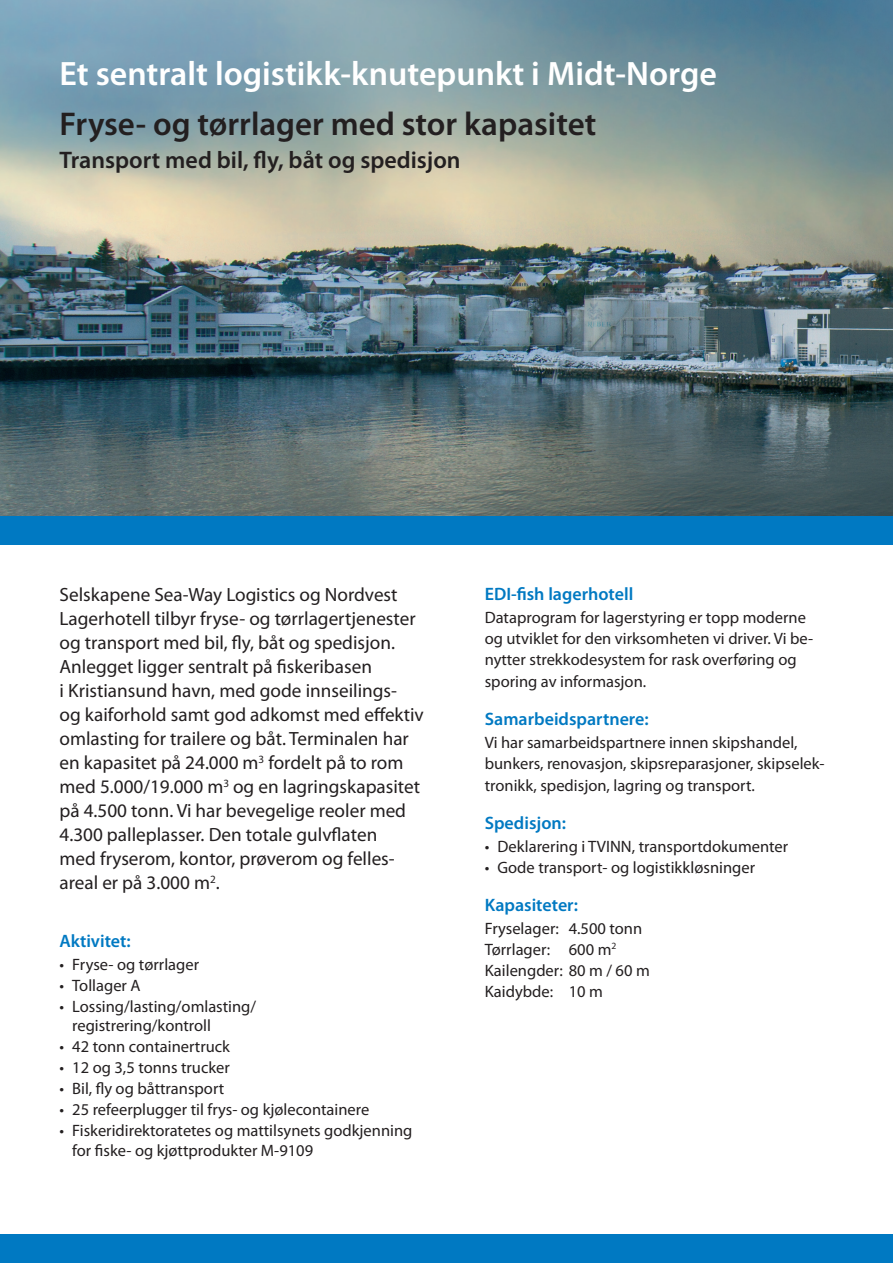
<style>
.page{position:relative;width:893px;height:1263px;background:#fff}
.page>*{position:absolute;margin:0;border:0;box-sizing:border-box;transform-origin:0 0}
.t1{font:600 33.9px "Myriad Pro";color:#fff}
.t2{font:600 33px "Myriad Pro";color:#231f20}
.t3{font:600 24px "Myriad Pro";color:#231f20}
.t4{font:19.2px/24px "Myriad Pro";color:#231f20}
.t5{font:600 18px "Myriad Pro";color:#0079c2}
.t6{font:16.5px/21px "Myriad Pro";color:#231f20}
</style>
<div class="page">
<img style="left:0;top:0;width:893px;height:516px">
<div style="left:0;top:516px;width:893px;height:28px;background:#0079c2"></div>
<div style="left:0;top:1234px;width:893px;height:29px;background:#0079c2"></div>
<h1 class="t1" style="left:60px;top:52px;width:659px">Et sentralt logistikk-knutepunkt i Midt-Norge</h1>
<h2 class="t2" style="left:60px;top:103px;width:538px">Fryse- og tørrlager med stor kapasitet</h2>
<h3 class="t3" style="left:60px;top:145px;width:403px">Transport med bil, fly, båt og spedisjon</h3>
<p class="t4" style="left:60px;top:582px;width:366px">Selskapene Sea-Way Logistics og Nordvest Lagerhotell tilbyr fryse- og tørrlagertjenester og transport med bil, fly, båt og spedisjon.<br>Anlegget ligger sentralt på fiskeribasen<br>i Kristiansund havn, med gode innseilings-<br>og kaiforhold samt god adkomst med effektiv omlasting for trailere og båt. Terminalen har en kapasitet på 24.000 m<sup>3</sup> fordelt på to rom med 5.000/19.000 m<sup>3</sup> og en lagringskapasitet på 4.500 tonn. Vi har bevegelige reoler med 4.300 palleplasser. Den totale gulvflaten<br>med fryserom, kontor, prøverom og felles&shy;areal er på 3.000 m<sup>2</sup>.</p>
<p class="t5" style="left:60px;top:929px;width:73px">Aktivitet:</p>
<p class="t6" style="left:60px;top:954px;width:141px">• Fryse- og tørrlager</p>
<p class="t6" style="left:60px;top:975px;width:83px">• Tollager A</p>
<p class="t6" style="left:72px;top:997px;width:185px;line-height:19.2px;text-indent:-13px">• Lossing/lasting/omlasting/ registrering/kontroll</p>
<p class="t6" style="left:60px;top:1036px;width:172px">• 42 tonn containertruck</p>
<p class="t6" style="left:60px;top:1057px;width:172px">• 12 og 3,5 tonns trucker</p>
<p class="t6" style="left:60px;top:1078px;width:166px">• Bil, fly og båttransport</p>
<p class="t6" style="left:60px;top:1099px;width:311px">• 25 refeerplugger til frys- og kjølecontainere</p>
<p class="t6" style="left:72px;top:1121px;width:342px;line-height:19.2px;text-indent:-13px">• Fiskeridirektoratetes og mattilsynets godkjenning for fiske- og kjøttprodukter M-9109</p>
<p class="t5" style="left:485px;top:583px;width:150px">EDI-fish lagerhotell</p>
<p class="t6" style="left:485px;top:607px;width:330px">Dataprogram for lagerstyring er topp moderne og utviklet for den virksomheten vi driver. Vi be&shy;nytter strekkodesystem for rask overføring og sporing av informasjon.</p>
<p class="t5" style="left:485px;top:708px;width:165px">Samarbeidspartnere:</p>
<p class="t6" style="left:485px;top:732px;width:341px">Vi har samarbeidspartnere innen skipshandel, bunkers, renovasjon, skipsreparasjoner, skipselek&shy;tronikk, spedisjon, lagring og transport.</p>
<p class="t5" style="left:485px;top:811px;width:83px">Spedisjon:</p>
<p class="t6" style="left:485px;top:835px;width:305px">• Deklarering i TVINN, transportdokumenter</p>
<p class="t6" style="left:485px;top:857px;width:272px">• Gode transport- og logistikkløsninger</p>
<p class="t5" style="left:485px;top:893px;width:95px">Kapasiteter:</p>
<p class="t6" style="left:485px;top:918px;width:167px">Fryselager: 4.500 tonn<br>Tørrlager: 600 m<sup>2<br></sup>Kailengder: 80 m / 60 m<br>Kaidybde: 10 m</p>
</div>
